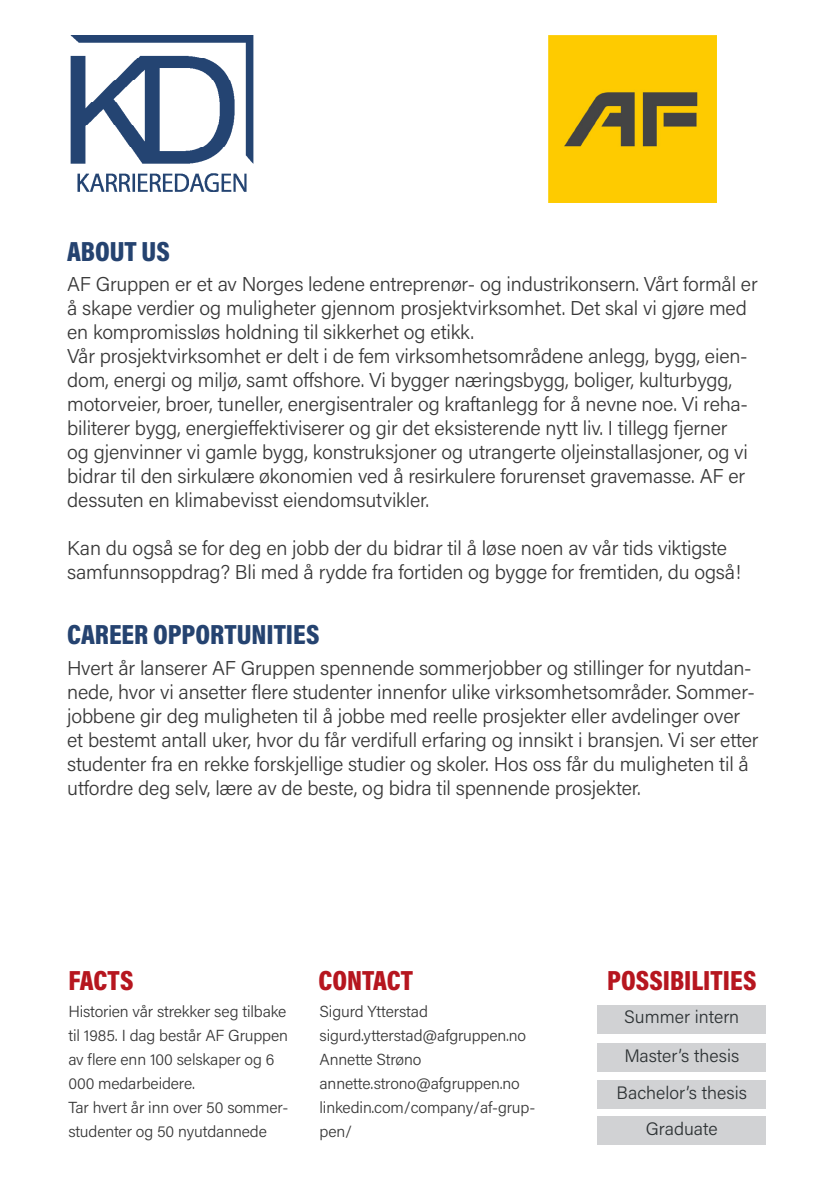
<style>
.page{position:relative;width:840px;height:1191px;background:#fff}
.page>*{position:absolute;margin:0;border:0;box-sizing:border-box;transform-origin:0 0}
.t1{font:28px "Acumin Variable Concept";color:#254370}
.t2{font:28px "Acumin Variable Concept";color:#b6161f}
.t3{font:20px/24px "Acumin Variable Concept";letter-spacing:-.01em;color:#383838}
.t4{font:18px "Acumin Variable Concept";color:#2d3234}
.t5{font:16px/24px "Acumin Variable Concept";letter-spacing:-.01em;color:#383838}
</style>
<div class="page">
<div style="left:597px;top:1005px;width:168px;height:28px;background:#d1d2d4"></div>
<div style="left:597px;top:1043px;width:168px;height:28px;background:#d1d2d4"></div>
<div style="left:597px;top:1079px;width:168px;height:29px;background:#d1d2d4"></div>
<img style="left:548px;top:36px;width:167px;height:166px">
<img style="left:70px;top:36px;width:184px;height:156px">
<div style="left:597px;top:1115px;width:168px;height:29px;background:#d1d2d4"></div>
<p class="t1" style="left:67px;top:232px;width:104px">ABOUT US</p>
<p class="t3" style="left:67px;top:271px;width:691px">AF Gruppen er et av Norges ledene entreprenør- og industrikonsern. Vårt formål er å skape verdier og muligheter gjennom prosjektvirksomhet. Det skal vi gjøre med en kompromissløs holdning til sikkerhet og etikk.</p>
<p class="t3" style="left:67px;top:343px;width:682px">Vår prosjektvirksomhet er delt i de fem virksomhetsområdene anlegg, bygg, eien&shy;dom, energi og miljø, samt offshore. Vi bygger næringsbygg, boliger, kulturbygg, motorveier, broer, tuneller, energisentraler og kraftanlegg for å nevne noe. Vi reha&shy;biliterer bygg, energieffektiviserer og gir det eksisterende nytt liv. I tillegg fjerner og gjenvinner vi gamle bygg, konstruksjoner og utrangerte oljeinstallasjoner, og vi bidrar til den sirkulære økonomien ved å resirkulere forurenset gravemasse. AF er dessuten en klimabevisst eiendomsutvikler.</p>
<p class="t3" style="left:67px;top:535px;width:675px">Kan du også se for deg en jobb der du bidrar til å løse noen av vår tids viktigste samfunnsoppdrag? Bli med å rydde fra fortiden og bygge for fremtiden, du også!</p>
<p class="t1" style="left:67px;top:615px;width:254px">CAREER OPPORTUNITIES</p>
<p class="t3" style="left:67px;top:655px;width:692px">Hvert år lanserer AF Gruppen spennende sommerjobber og stillinger for nyutdan&shy;nede, hvor vi ansetter flere studenter innenfor ulike virksomhetsområder. Sommer&shy;jobbene gir deg muligheten til å jobbe med reelle prosjekter eller avdelinger over et bestemt antall uker, hvor du får verdifull erfaring og innsikt i bransjen. Vi ser etter studenter fra en rekke forskjellige studier og skoler. Hos oss får du muligheten til å utfordre deg selv, lære av de beste, og bidra til spennende prosjekter.</p>
<p class="t2" style="left:68px;top:960px;width:66px">FACTS</p>
<p class="t2" style="left:318px;top:960px;width:96px">CONTACT</p>
<p class="t2" style="left:606px;top:960px;width:151px">POSSIBILITIES</p>
<p class="t5" style="left:68px;top:999px;width:221px">Historien vår strekker seg tilbake til 1985. I dag består AF Gruppen av flere enn 100 selskaper og 6<br>000 medarbeidere.</p>
<p class="t5" style="left:68px;top:1095px;width:221px">Tar hvert år inn over 50 sommer&shy;studenter og 50 nyutdannede</p>
<p class="t5" style="left:319px;top:999px;width:110px">Sigurd Ytterstad</p>
<p class="t5" style="left:319px;top:1023px;width:208px">sigurd.ytterstad@afgruppen.no</p>
<p class="t5" style="left:319px;top:1047px;width:103px">Annette Strøno</p>
<p class="t5" style="left:319px;top:1071px;width:201px">annette.strono@afgruppen.no</p>
<p class="t5" style="left:319px;top:1095px;width:217px">linkedin.com/company/af-grup&shy;pen/</p>
<p class="t4" style="left:624px;top:1004px;width:116px">Summer intern</p>
<p class="t4" style="left:624px;top:1043px;width:116px">Master’s thesis</p>
<p class="t4" style="left:616px;top:1080px;width:132px">Bachelor’s thesis</p>
<p class="t4" style="left:645px;top:1116px;width:73px">Graduate</p>
</div>
